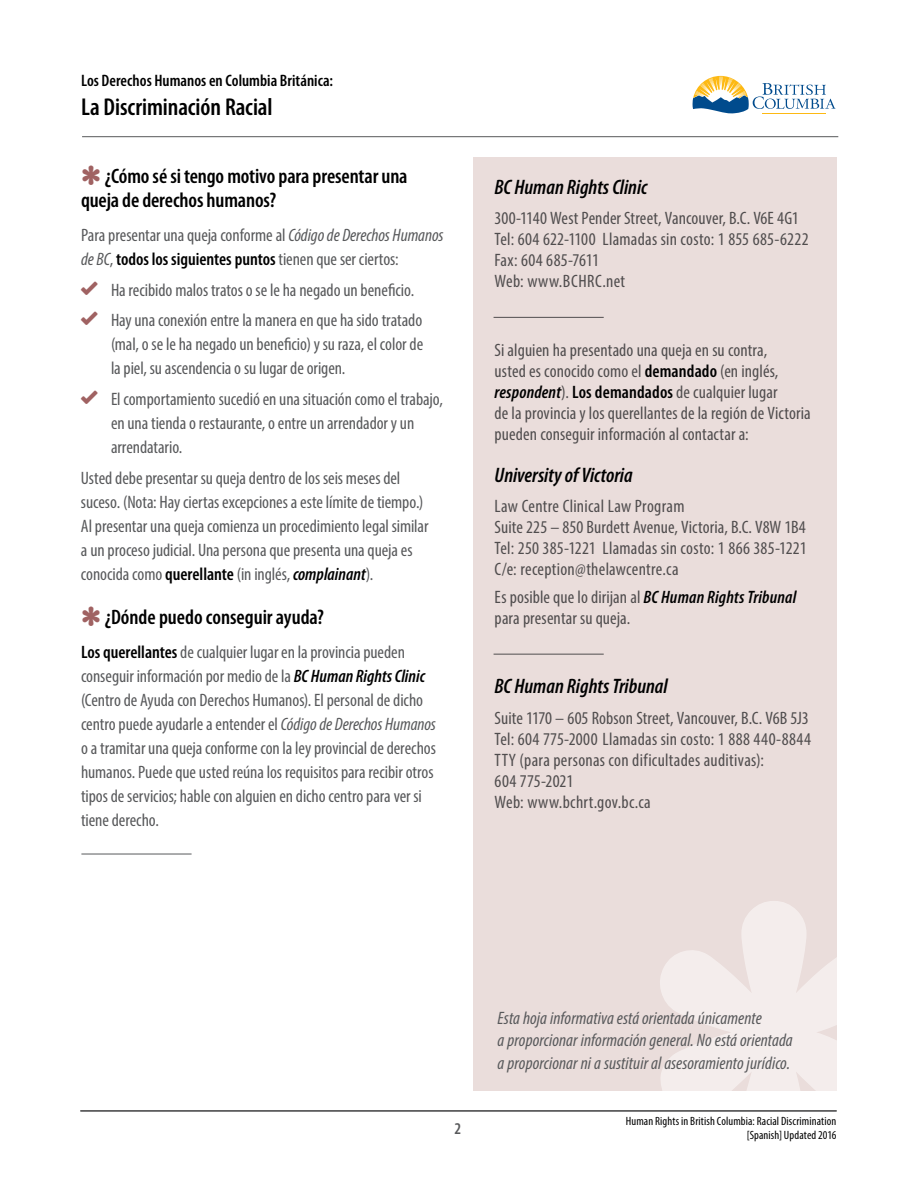
<style>
.page{position:relative;width:918px;height:1188px;background:#fff}
.page>*{position:absolute;margin:0;border:0;box-sizing:border-box;transform-origin:0 0}
.t1{font:600 condensed 24.45px "Myriad Pro";color:#000}
.t2{font:600 condensed 21px/24px "Myriad Pro";letter-spacing:-.005em;color:#000}
.t3{font:italic 600 condensed 21px "Myriad Pro";color:#000}
.t4{font:condensed 18px/24px "Myriad Pro";color:#58595b}
.t5{font:italic condensed 18px/22.5px "Myriad Pro";letter-spacing:.005em;color:#58595b}
.t6{font:600 condensed 16.65px "Myriad Pro";color:#000}
.t7{font:600 condensed 16.5px "Myriad Pro";color:#58595b}
.t8{font:condensed 12px/14.4px "Myriad Pro";letter-spacing:.01em;color:#000;text-align:right}
.s1{font-style:italic}
.s2{font-weight:600;color:#000}
.s3{font-family:"Web Hosting Hub Glyphs";font-stretch:normal;font-size:16.5px;color:#a06262}
.s4{font-weight:600;font-style:italic;color:#000}
</style>
<div class="page">
<hr style="left:82px;top:136px;width:756px;height:1px;background:#58595b">
<hr style="left:81px;top:854px;width:111px;height:1px;background:#58595b">
<svg style="left:693px;top:76px;width:143px;height:38px"></svg>
<div style="left:473px;top:158px;width:364px;height:933px;background:#eadddb"></div>
<svg style="left:660px;top:901px;width:177px;height:190px"></svg>
<hr style="left:494px;top:317px;width:110px;height:1px;background:#58595b">
<hr style="left:494px;top:654px;width:110px;height:1px;background:#58595b">
<hr style="left:80px;top:1111px;width:757px;height:1px;background:#58595b">
<p class="t6" style="left:81px;top:72px;width:253px">Los Derechos Humanos en Columbia Británica:</p>
<h1 class="t1" style="left:81px;top:93px;width:193px">La Discriminación Racial</h1>
<p class="t2" style="left:81px;top:165px;width:328px;text-indent:24px">¿Cómo sé si tengo motivo para presentar una queja de derechos humanos?</p>
<p class="t4" style="left:81px;top:223px;width:364px">Para presentar una queja conforme al <span class="s1">Código de Derechos Humanos de BC</span>, <span class="s2">todos los siguientes puntos</span> tienen que ser ciertos:</p>
<p class="t4" style="left:81px;top:277px;width:335px"><span class="s3">✓</span> Ha recibido malos tratos o se le ha negado un beneficio.</p>
<p class="t4" style="left:111px;top:308px;width:314px;text-align:justify;text-indent:-30px"><span class="s3">✓</span> Hay una conexión entre la manera en que ha sido tratado (mal, o se le ha negado un beneficio) y su raza, el color de la piel, su ascendencia o su lugar de origen.</p>
<p class="t4" style="left:111px;top:387px;width:333px;text-indent:-30px"><span class="s3">✓</span> El comportamiento sucedió en una situación como el trabajo, en una tienda o restaurante, o entre un arrendador y un arrendatario.</p>
<p class="t4" style="left:81px;top:466px;width:349px">Usted debe presentar su queja dentro de los seis meses del suceso. (Nota: Hay ciertas excepciones a este límite de tiempo.)<br>Al presentar una queja comienza un procedimiento legal similar a un proceso judicial. Una persona que presenta una queja es conocida como <span class="s2">querellante</span> (in inglés, <span class="s4">complainant</span>).</p>
<p class="t2" style="left:105px;top:605px;width:221px">¿Dónde puedo conseguir ayuda?</p>
<p class="t4" style="left:81px;top:640px;width:357px"><span class="s2">Los querellantes</span> de cualquier lugar en la provincia pueden conseguir información por medio de la <span class="s4">BC Human Rights Clinic </span>(Centro de Ayuda con Derechos Humanos). El personal de dicho centro puede ayudarle a entender el <span class="s1">Código de Derechos Humanos </span>o a tramitar una queja conforme con la ley provincial de derechos humanos. Puede que usted reúna los requisitos para recibir otros tipos de servicios; hable con alguien en dicho centro para ver si tiene derecho.</p>
<p class="t3" style="left:495px;top:175px;width:154px">BC Human Rights Clinic</p>
<p class="t4" style="left:495px;top:208px;width:315px;line-height:21px">300-1140 West Pender Street, Vancouver, B.C. V6E 4G1<br>Tel: 604 622-1100 Llamadas sin costo: 1 855 685-6222<br>Fax: 604 685-7611<br>Web: www.BCHRC.net</p>
<p class="t4" style="left:495px;top:340px;width:318px;line-height:21px">Si alguien ha presentado una queja en su contra,<br>usted es conocido como el <span class="s2">demandado</span> (en inglés, <span class="s4">respondent</span>). <span class="s2">Los demandados</span> de cualquier lugar<br>de la provincia y los querellantes de la región de Victoria pueden conseguir información al contactar a:</p>
<p class="t3" style="left:495px;top:463px;width:139px">University of Victoria</p>
<p class="t4" style="left:495px;top:496px;width:313px;line-height:21px">Law Centre Clinical Law Program<br>Suite 225 – 850 Burdett Avenue, Victoria, B.C. V8W 1B4<br>Tel: 250 385-1221 Llamadas sin costo: 1 866 385-1221<br>C/e: reception@thelawcentre.ca</p>
<p class="t4" style="left:495px;top:586px;width:303px;line-height:21px">Es posible que lo dirijan al <span class="s4">BC Human Rights Tribunal </span>para presentar su queja.</p>
<p class="t3" style="left:495px;top:675px;width:175px">BC Human Rights Tribunal</p>
<p class="t4" style="left:495px;top:707px;width:318px;line-height:21px">Suite 1170 – 605 Robson Street, Vancouver, B.C. V6B 5J3<br>Tel: 604 775-2000 Llamadas sin costo: 1 888 440-8844<br>TTY (para personas con dificultades auditivas):<br>604 775-2021<br>Web: www.bchrt.gov.bc.ca</p>
<p class="t7" style="left:454px;top:1120px;width:8px">2</p>
<p class="t5" style="left:498px;top:1006px;width:297px">Esta hoja informativa está orientada únicamente<br>a proporcionar información general. No está orientada a proporcionar ni a sustituir al asesoramiento jurídico.</p>
<p class="t8" style="left:626px;top:1113px;width:212px">Human Rights in British Columbia: Racial Discrimination [Spanish] Updated 2016</p>
</div>
